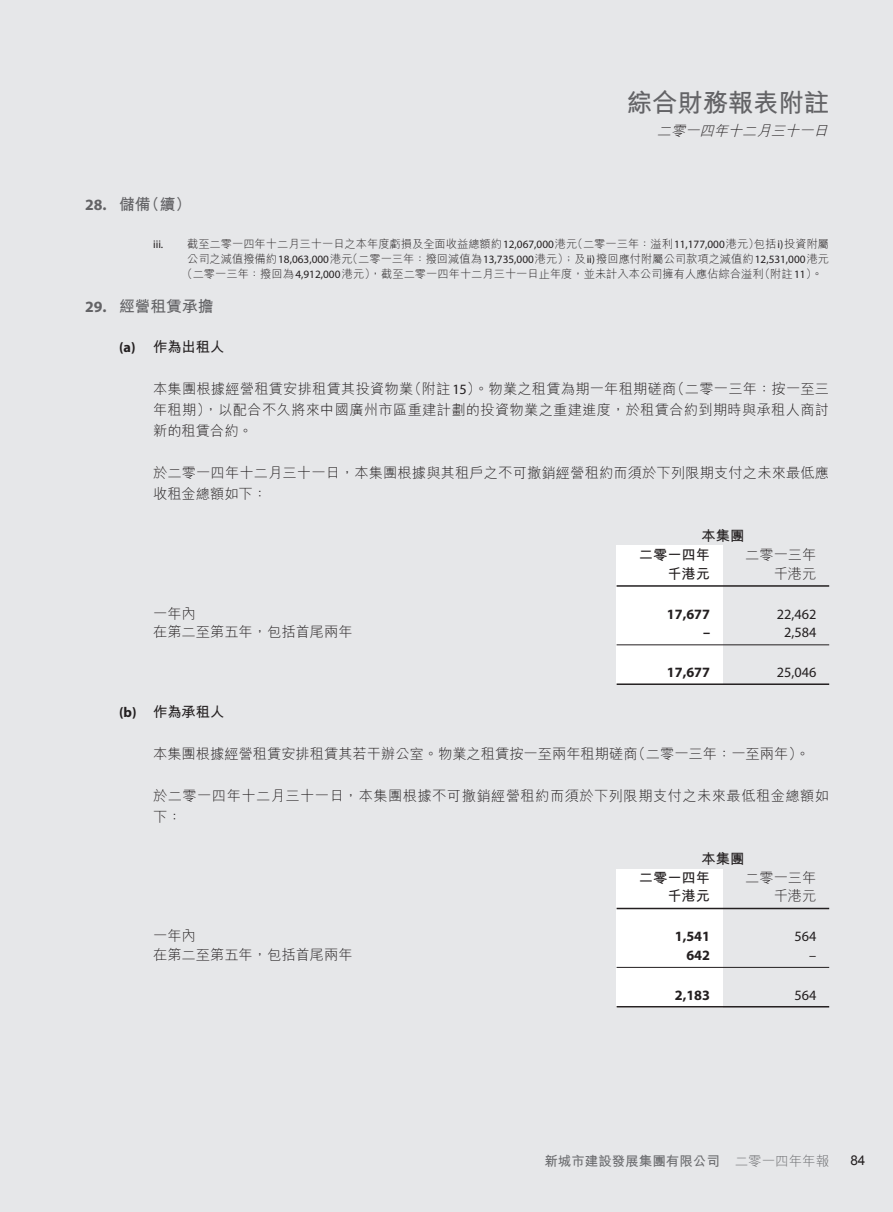
<style>
.page{position:relative;width:893px;height:1212px;background:#fff}
.page>*{position:absolute;margin:0;border:0;box-sizing:border-box;transform-origin:0 0}
.t1{font:25.5px "M Hei HK Bold B5 pc H";letter-spacing:-.01em;color:#636366}
.t2{font:15.75px "M Hei HK Bold B5 pc H";color:#636366}
.t3{font:14.25px/21px "M Hei HK Light B5 pc H";letter-spacing:.01em;color:#231f20;text-align:justify}
.t4{font:14.25px/21px "M Hei HK Light B5 pc H";letter-spacing:.035em;color:#231f20}
.t5{font:14.25px/18.8px "M Hei HK Bold B5 pc H";color:#231f20}
.t6{font:700 14.25px "Myriad Pro";color:#231f20}
.t7{font:14.25px "Myriad Pro";color:#231f20}
.t8{font:italic 14.25px "M Hei HK Light B5 pc H";color:#231f20}
.t9{font:13.5px "M Hei HK Bold B5 pc H";color:#6c6d70}
.t10{font:13.5px "Arial";color:#231f20}
.t11{font:11.25px/15px "M Hei HK Light B5 pc H";color:#231f20;text-align:center}
.t12{font:11.25px "Myriad Pro";color:#231f20}
.s1{font-family:"Myriad Pro";font-weight:700}
.s2{font-family:"Myriad Pro"}
.s3{font-family:"M Hei HK Light B5 pc H"}
</style>
<div class="page">
<div style="left:1px;top:0;width:892px;height:1212px;background:#e6e7e9"></div>
<div style="left:617px;top:869px;width:106px;height:138px;background:#fff"></div>
<div style="left:617px;top:545px;width:106px;height:140px;background:#fff"></div>
<hr style="left:617px;top:585px;width:212px;height:2px;background:#231f20">
<hr style="left:617px;top:644px;width:212px;height:1px;background:#231f20">
<hr style="left:617px;top:683px;width:212px;height:2px;background:#231f20">
<hr style="left:617px;top:908px;width:212px;height:1px;background:#231f20">
<hr style="left:617px;top:967px;width:212px;height:1px;background:#231f20">
<hr style="left:617px;top:1006px;width:212px;height:1px;background:#231f20">
<h1 class="t1" style="left:627px;top:93px;width:204px">綜合財務報表附註</h1>
<p class="t8" style="left:657px;top:125px;width:176px">二零一四年十二月三十一日</p>
<p class="t2" style="left:85px;top:198px;width:108px"><span class="s1">28.</span> 儲備（續）</p>
<p class="t12" style="left:153px;top:240px;width:12px">iii.</p>
<p class="t11" style="left:181px;top:237px;width:649px">截至二零一四年十二月三十一日之本年度虧損及全面收益總額約<span class="s2">12,067,000</span>港元（二零一三年：溢利<span class="s2">11,177,000</span>港元）包括<span class="s2">i)</span>投資附屬公司之減值撥備約<span class="s2">18,063,000</span>港元（二零一三年：撥回減值為<span class="s2">13,735,000</span>港元）；及<span class="s2">ii)</span>撥回應付附屬公司款項之減值約<span class="s2">12,531,000</span>港元（二零一三年：撥回為<span class="s2">4,912,000</span>港元），截至二零一四年十二月三十一日止年度，並未計入本公司擁有人應佔綜合溢利（附註<span class="s2">11</span>）。</p>
<p class="t2" style="left:85px;top:300px;width:130px"><span class="s1">29.</span> 經營租賃承擔</p>
<p class="t5" style="left:119px;top:340px;width:107px"><span class="s1">(a)</span> 作為出租人</p>
<p class="t3" style="left:153px;top:380px;width:678px">本集團根據經營租賃安排租賃其投資物業（附註<span class="s2">15</span>）。物業之租賃為期一年租期磋商（二零一三年：按一至三年租期），以配合不久將來中國廣州市區重建計劃的投資物業之重建進度，於租賃合約到期時與承租人商討新的租賃合約。</p>
<p class="t3" style="left:153px;top:464px;width:678px">於二零一四年十二月三十一日，本集團根據與其租戶之不可撤銷經營租約而須於下列限期支付之未來最低應收租金總額如下：</p>
<p class="t5" style="left:639px;top:529px;width:107px;text-indent:63px">本集團二零一四年</p>
<p class="t3" style="left:745px;top:546px;width:73px">二零一三年</p>
<p class="t5" style="left:667px;top:566px;width:44px">千港元</p>
<p class="t3" style="left:774px;top:565px;width:44px">千港元</p>
<p class="t3" style="left:153px;top:605px;width:44px">一年內</p>
<p class="t6" style="left:667px;top:605px;width:45px">17,677</p>
<p class="t7" style="left:777px;top:608px;width:41px">22,462</p>
<p class="t3" style="left:153px;top:623px;width:201px">在第二至第五年，包括首尾兩年</p>
<p class="t6" style="left:703px;top:624px;width:9px">–</p>
<p class="t7" style="left:784px;top:627px;width:34px">2,584</p>
<p class="t6" style="left:667px;top:664px;width:45px">17,677</p>
<p class="t7" style="left:777px;top:667px;width:41px">25,046</p>
<p class="t5" style="left:119px;top:704px;width:107px"><span class="s1">(b)</span> 作為承租人</p>
<p class="t3" style="left:153px;top:745px;width:658px">本集團根據經營租賃安排租賃其若干辦公室。物業之租賃按一至兩年租期磋商（二零一三年：一至兩年）。</p>
<p class="t4" style="left:153px;top:787px;width:678px">於二零一四年十二月三十一日，本集團根據不可撤銷經營租約而須於下列限期支付之未來最低租金總額如下：</p>
<p class="t5" style="left:639px;top:851px;width:107px;text-indent:63px">本集團二零一四年</p>
<p class="t3" style="left:745px;top:869px;width:73px">二零一三年</p>
<p class="t5" style="left:667px;top:889px;width:44px">千港元</p>
<p class="t3" style="left:774px;top:887px;width:44px">千港元</p>
<p class="t3" style="left:153px;top:927px;width:44px">一年內</p>
<p class="t6" style="left:675px;top:928px;width:37px">1,541</p>
<p class="t7" style="left:794px;top:931px;width:23px">564</p>
<p class="t3" style="left:153px;top:946px;width:201px">在第二至第五年，包括首尾兩年</p>
<p class="t6" style="left:686px;top:947px;width:25px">642</p>
<p class="t7" style="left:809px;top:950px;width:9px">–</p>
<p class="t6" style="left:675px;top:986px;width:37px">2,183</p>
<p class="t7" style="left:794px;top:989px;width:23px">564</p>
<p class="t9" style="left:544px;top:1155px;width:286px">新城市建設發展集團有限公司 <span class="s3">二零一四年年報</span></p>
<p class="t10" style="left:850px;top:1153px;width:17px">84</p>
</div>
